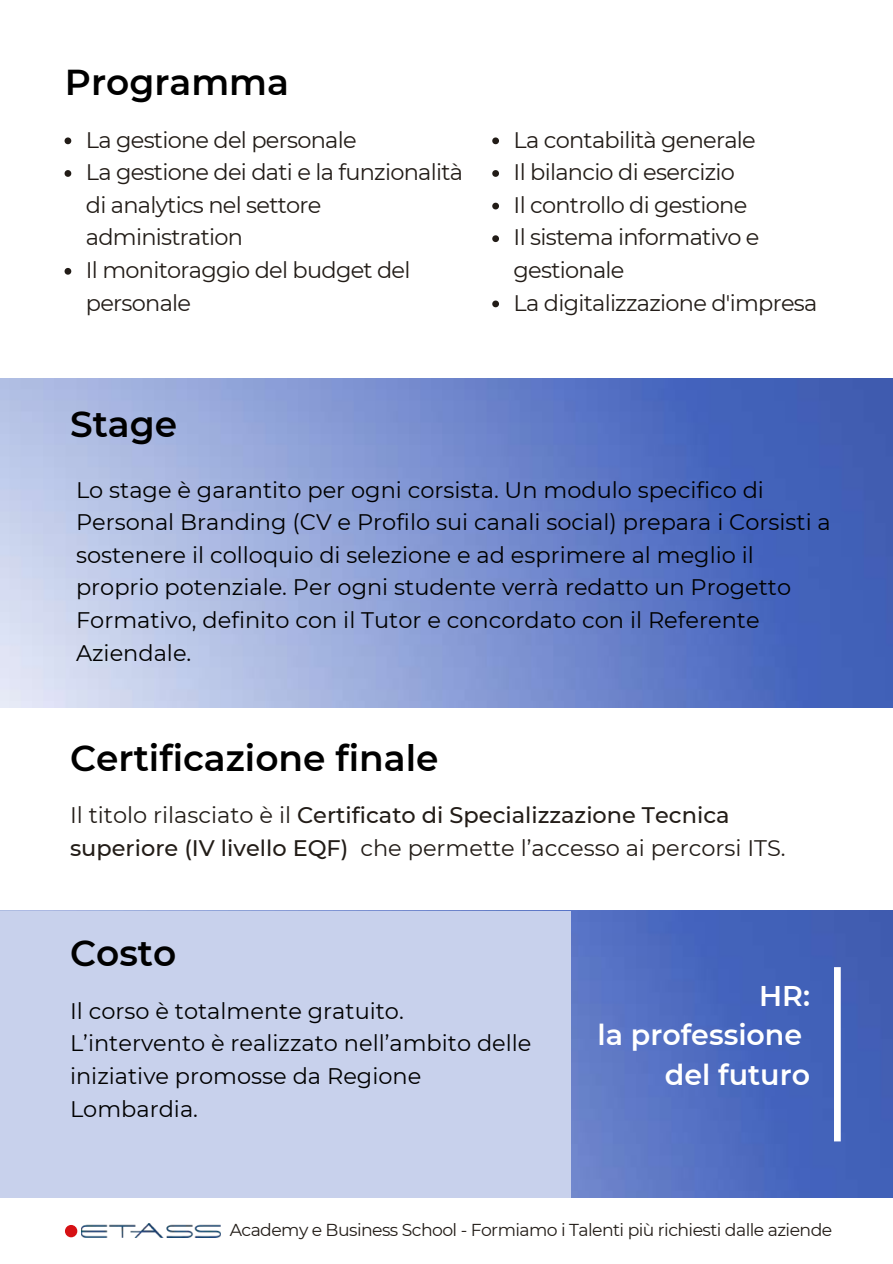
<style>
.page{position:relative;width:893px;height:1264px;background:#fff}
.page>*{position:absolute;margin:0;border:0;box-sizing:border-box;transform-origin:0 0}
.t1{font:600 36px "Montserrat";color:#000}
.t2{font:600 28.5px/39.3px "Montserrat";color:#fff;text-align:right}
.t3{font:22.5px/32.5px "Montserrat";color:#000}
.t4{font:22.5px/32.5px "Montserrat";letter-spacing:-.03em;color:#221c17}
.t5{font:500 22.5px/32.5px "Montserrat";color:#221c17}
.t6{font:17.25px "Montserrat";letter-spacing:-.03em;color:#221c17}
.s1{font-weight:400}
</style>
<div class="page">
<img style="left:82px;top:1223px;width:138px;height:13px">
<div style="left:65px;top:1224px;width:12px;height:13px;background:#d61114;border-radius:50%"></div>
<img style="left:0;top:379px;width:892px;height:328px">
<img style="left:570px;top:910px;width:322px;height:287px">
<div style="left:0;top:910px;width:570px;height:287px;background:#c8d1ec"></div>
<svg style="left:65px;top:137px;width:6px;height:7px"></svg>
<svg style="left:65px;top:170px;width:6px;height:7px"></svg>
<svg style="left:65px;top:268px;width:6px;height:7px"></svg>
<svg style="left:492px;top:137px;width:7px;height:7px"></svg>
<svg style="left:492px;top:170px;width:7px;height:7px"></svg>
<svg style="left:492px;top:203px;width:7px;height:6px"></svg>
<svg style="left:492px;top:235px;width:7px;height:7px"></svg>
<svg style="left:492px;top:300px;width:7px;height:7px"></svg>
<div style="left:833px;top:967px;width:7px;height:174px;background:#fff"></div>
<h1 class="t1" style="left:65px;top:60px;width:225px">Programma</h1>
<p class="t4" style="left:86px;top:123px;width:378px">La gestione del personale<br>La gestione dei dati e la funzionalità di analytics nel settore administration<br>Il monitoraggio del budget del personale</p>
<p class="t4" style="left:513px;top:123px;width:305px">La contabilità generale<br>Il bilancio di esercizio<br>Il controllo di gestione<br>Il sistema informativo e gestionale<br>La digitalizzazione d'impresa</p>
<h1 class="t1" style="left:70px;top:402px;width:109px">Stage</h1>
<p class="t3" style="left:76px;top:473px;width:756px">Lo stage è garantito per ogni corsista. Un modulo specifico di Personal Branding (CV e Profilo sui canali social) prepara i Corsisti a sostenere il colloquio di selezione e ad esprimere al meglio il proprio potenziale. Per ogni studente verrà redatto un Progetto Formativo, definito con il Tutor e concordato con il Referente Aziendale.</p>
<h1 class="t1" style="left:70px;top:736px;width:370px">Certificazione finale</h1>
<p class="t5" style="left:70px;top:799px;width:717px"><span class="s1">Il titolo rilasciato è il</span> Certificato di Specializzazione Tecnica superiore (IV livello EQF) <span class="s1">che permette l’accesso ai percorsi ITS.</span></p>
<h1 class="t1" style="left:70px;top:931px;width:108px">Costo</h1>
<p class="t3" style="left:70px;top:994px;width:463px">Il corso è totalmente gratuito.<br>L’intervento è realizzato nell’ambito delle iniziative promosse da Regione<br>Lombardia.</p>
<p class="t2" style="left:597px;top:976px;width:214px">HR:<br>la professione del futuro</p>
<p class="t6" style="left:230px;top:1219px;width:604px">Academy e Business School - Formiamo i Talenti più richiesti dalle aziende</p>
</div>
